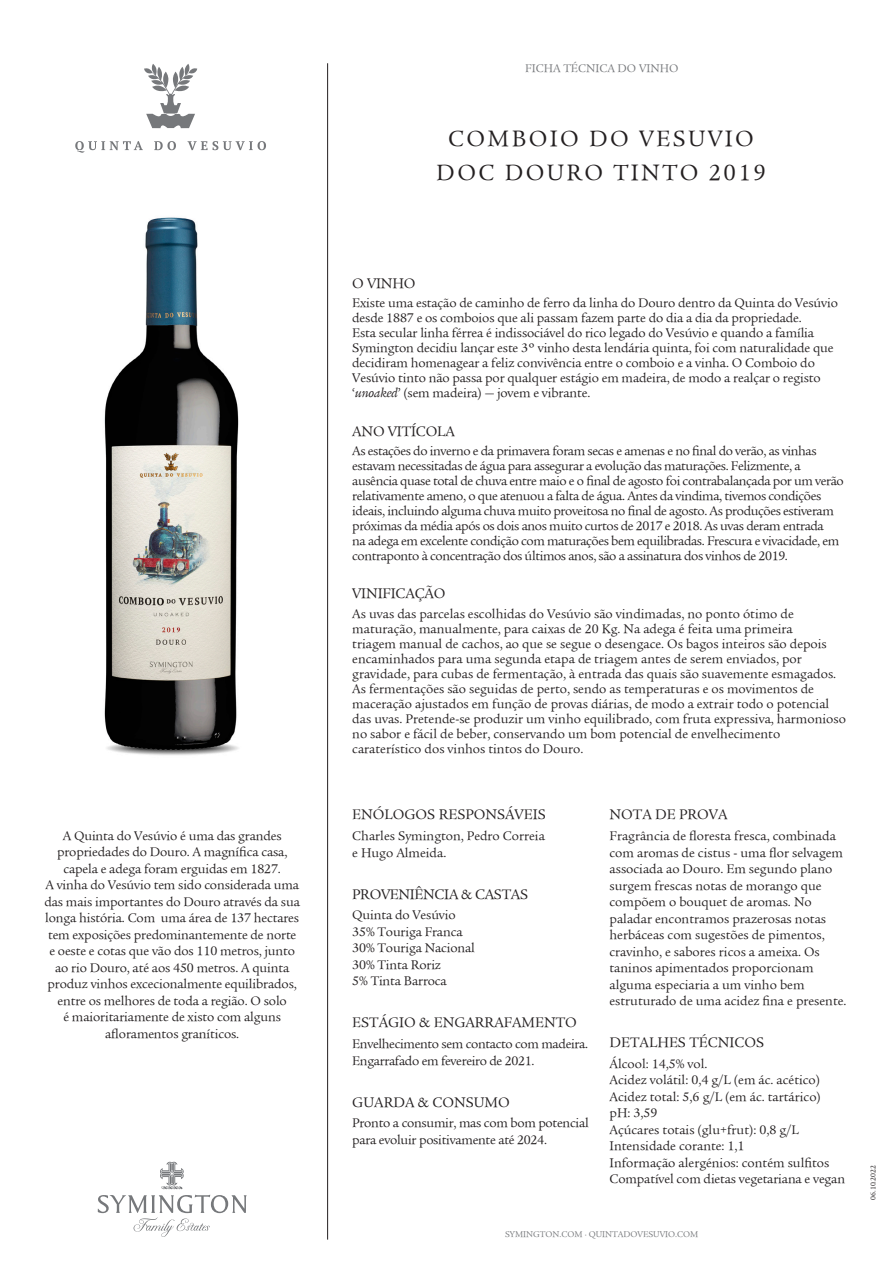
<style>
.page{position:relative;width:893px;height:1263px;background:#fff}
.page>*{position:absolute;margin:0;border:0;box-sizing:border-box;transform-origin:0 0}
._04__NOME_VINHO{font:24px "Legacy Serif LT Book";letter-spacing:.1em;color:#231f20}
._06__SUB-TITULOS{font:15px "Legacy Serif LT Book";color:#231f20}
._07__TEXTO_GERAL{font:15px "Legacy Serif LT Book";letter-spacing:-.01em;color:#231f20}
._06__SUB-TITULOS-2{font:15px "Legacy Serif LT Book";letter-spacing:-.02em;color:#231f20}
._07__TEXTO_GERAL-2{font:13.5px/16.5px "Legacy Serif LT Book";letter-spacing:-.01em;color:#231f20}
._07__TEXTO_GERAL-3{font:13.5px/15px "Legacy Serif LT Book";letter-spacing:-.03em;color:#231f20}
.t1{font:12px "Legacy Serif LT Book";color:#76787b}
.t2{font:9px "Legacy Serif LT Book";color:#76787b}
._07__TEXTO_GERAL-4{font:7.5px "Legacy Serif LT Book";color:#231f20}
.s1{font-style:italic}
</style>
<div class="page">
<hr style="left:327px;top:63px;width:1px;height:1176px;background:#231f20">
<svg style="left:160px;top:1162px;width:24px;height:27px"></svg>
<svg style="left:98px;top:1195px;width:149px;height:42px"></svg>
<svg style="left:75px;top:64px;width:191px;height:89px"></svg>
<img style="left:104px;top:217px;width:135px;height:538px">
<p class="_07__TEXTO_GERAL-2" style="left:44px;top:827px;width:257px;text-align:center">A Quinta do Vesúvio é uma das grandes propriedades do Douro. A magnífica casa, capela e adega foram erguidas em 1827.<br>A vinha do Vesúvio tem sido considerada uma das mais importantes do Douro através da sua longa história. Com uma área de 137 hectares tem exposições predominantemente de norte e oeste e cotas que vão dos 110 metros, junto ao rio Douro, até aos 450 metros. A quinta produz vinhos excecionalmente equilibrados, entre os melhores de toda a região. O solo<br>é maioritariamente de xisto com alguns afloramentos graníticos.</p>
<p class="t1" style="left:525px;top:62px;width:155px">FICHA TÉCNICA DO VINHO</p>
<p class="_04__NOME_VINHO" style="left:448px;top:125px;width:307px">COMBOIO DO VESUVIO</p>
<p class="_04__NOME_VINHO" style="left:436px;top:159px;width:331px">DOC DOURO TINTO 2019</p>
<p class="_06__SUB-TITULOS" style="left:352px;top:275px;width:65px">O VINHO</p>
<p class="_07__TEXTO_GERAL-2" style="left:352px;top:295px;width:487px;line-height:15px">Existe uma estação de caminho de ferro da linha do Douro dentro da Quinta do Vesúvio desde 1887 e os comboios que ali passam fazem parte do dia a dia da propriedade.<br>Esta secular linha férrea é indissociável do rico legado do Vesúvio e quando a família Symington decidiu lançar este 3º vinho desta lendária quinta, foi com naturalidade que decidiram homenagear a feliz convivência entre o comboio e a vinha. O Comboio do Vesúvio tinto não passa por qualquer estágio em madeira, de modo a realçar o registo ‘<span class="s1">unoaked</span>’ (sem madeira) — jovem e vibrante.</p>
<p class="_07__TEXTO_GERAL" style="left:352px;top:422px;width:104px">ANO VITÍCOLA</p>
<p class="_07__TEXTO_GERAL-3" style="left:352px;top:443px;width:493px">As estações do inverno e da primavera foram secas e amenas e no final do verão, as vinhas estavam necessitadas de água para assegurar a evolução das maturações. Felizmente, a ausência quase total de chuva entre maio e o final de agosto foi contrabalançada por um verão relativamente ameno, o que atenuou a falta de água. Antes da vindima, tivemos condições ideais, incluindo alguma chuva muito proveitosa no final de agosto. As produções estiveram próximas da média após os dois anos muito curtos de 2017 e 2018. As uvas deram entrada<br>na adega em excelente condição com maturações bem equilibradas. Frescura e vivacidade, em contraponto à concentração dos últimos anos, são a assinatura dos vinhos de 2019.</p>
<p class="_07__TEXTO_GERAL" style="left:352px;top:585px;width:95px">VINIFICAÇÃO</p>
<p class="_07__TEXTO_GERAL-2" style="left:352px;top:606px;width:495px;line-height:15px">As uvas das parcelas escolhidas do Vesúvio são vindimadas, no ponto ótimo de maturação, manualmente, para caixas de 20 Kg. Na adega é feita uma primeira<br>triagem manual de cachos, ao que se segue o desengace. Os bagos inteiros são depois encaminhados para uma segunda etapa de triagem antes de serem enviados, por gravidade, para cubas de fermentação, à entrada das quais são suavemente esmagados.<br>As fermentações são seguidas de perto, sendo as temperaturas e os movimentos de maceração ajustados em função de provas diárias, de modo a extrair todo o potencial das uvas. Pretende‑se produzir um vinho equilibrado, com fruta expressiva, harmonioso no sabor e fácil de beber, conservando um bom potencial de envelhecimento caraterístico dos vinhos tintos do Douro.</p>
<p class="_06__SUB-TITULOS" style="left:352px;top:806px;width:195px">ENÓLOGOS RESPONSÁVEIS</p>
<p class="_07__TEXTO_GERAL-2" style="left:352px;top:828px;width:194px">Charles Symington, Pedro Correia e Hugo Almeida.</p>
<p class="_06__SUB-TITULOS-2" style="left:352px;top:885px;width:177px">PROVENIÊNCIA &amp; CASTAS</p>
<p class="_07__TEXTO_GERAL-2" style="left:352px;top:907px;width:105px">Quinta do Vesúvio</p>
<p class="_07__TEXTO_GERAL-2" style="left:352px;top:923px;width:112px">35% Touriga Franca</p>
<p class="_07__TEXTO_GERAL-2" style="left:352px;top:940px;width:124px">30% Touriga Nacional</p>
<p class="_07__TEXTO_GERAL-2" style="left:352px;top:956px;width:90px">30% Tinta Roriz</p>
<p class="_07__TEXTO_GERAL-2" style="left:352px;top:973px;width:96px">5% Tinta Barroca</p>
<p class="_06__SUB-TITULOS" style="left:352px;top:1014px;width:226px">ESTÁGIO &amp; ENGARRAFAMENTO</p>
<p class="_07__TEXTO_GERAL-2" style="left:352px;top:1036px;width:237px">Envelhecimento sem contacto com madeira.</p>
<p class="_07__TEXTO_GERAL-2" style="left:352px;top:1052px;width:184px">Engarrafado em fevereiro de 2021.</p>
<p class="_06__SUB-TITULOS" style="left:352px;top:1093px;width:159px">GUARDA &amp; CONSUMO</p>
<p class="_07__TEXTO_GERAL-2" style="left:352px;top:1115px;width:238px">Pronto a consumir, mas com bom potencial para evoluir positivamente até 2024.</p>
<p class="_06__SUB-TITULOS" style="left:609px;top:806px;width:119px">NOTA DE PROVA</p>
<p class="_07__TEXTO_GERAL-2" style="left:609px;top:828px;width:238px">Fragrância de floresta fresca, combinada com aromas de cistus - uma flor selvagem associada ao Douro. Em segundo plano surgem frescas notas de morango que compõem o bouquet de aromas. No paladar encontramos prazerosas notas herbáceas com sugestões de pimentos, cravinho, e sabores ricos a ameixa. Os taninos apimentados proporcionam alguma especiaria a um vinho bem estruturado de uma acidez fina e presente.</p>
<p class="_06__SUB-TITULOS" style="left:609px;top:1034px;width:156px">DETALHES TÉCNICOS</p>
<p class="_07__TEXTO_GERAL-2" style="left:609px;top:1055px;width:100px">Álcool: 14,5% vol.</p>
<p class="_07__TEXTO_GERAL-2" style="left:609px;top:1072px;width:212px">Acidez volátil: 0,4 g/L (em ác. acético)</p>
<p class="_07__TEXTO_GERAL-2" style="left:609px;top:1088px;width:213px">Acidez total: 5,6 g/L (em ác. tartárico)</p>
<p class="_07__TEXTO_GERAL-2" style="left:609px;top:1105px;width:50px">pH: 3,59</p>
<p class="_07__TEXTO_GERAL-2" style="left:609px;top:1121px;width:191px">Açúcares totais (glu+frut): 0,8 g/L</p>
<p class="_07__TEXTO_GERAL-2" style="left:609px;top:1138px;width:137px">Intensidade corante: 1,1</p>
<p class="_07__TEXTO_GERAL-2" style="left:609px;top:1154px;width:221px">Informação alergénios: contém sulfitos</p>
<p class="_07__TEXTO_GERAL-2" style="left:609px;top:1171px;width:237px">Compatível com dietas vegetariana e vegan</p>
<p class="t2" style="left:505px;top:1229px;width:195px">SYMINGTON.COM · QUINTADOVESUVIO.COM</p>
<p class="_07__TEXTO_GERAL-4" style="left:869px;top:1200px;width:36px;rotate:-90deg">06.10.2022</p>
</div>
